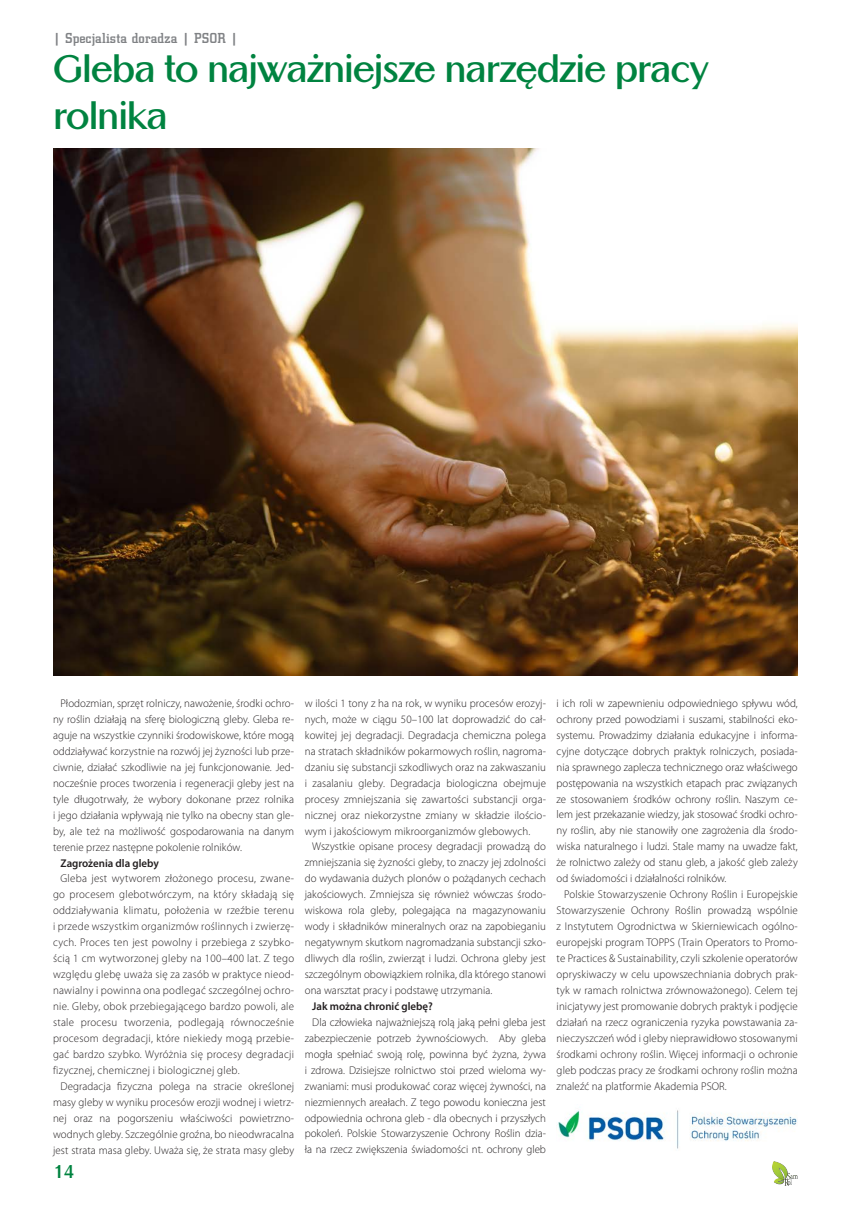
<style>
.page{position:relative;width:851px;height:1205px;background:#fff}
.page>*{position:absolute;margin:0;border:0;box-sizing:border-box;transform-origin:0 0}
.t1{font:700 37.5px/47.5px "Altrincham";letter-spacing:-.035em;color:#008340}
.t2{font:700 17.5px "Altrincham";color:#008340}
.t3{font:500 15px "City DEE";letter-spacing:.01em;color:#808285}
.t4{font:300 11.25px/16px "Myriad Pro";letter-spacing:.005em;color:#231f20;text-align:justify}
.t5{font:600 11.25px "Myriad Pro";color:#231f20}
</style>
<div class="page">
<img style="left:772px;top:1161px;width:25px;height:24px">
<img style="left:53px;top:149px;width:744px;height:526px">
<img style="left:558px;top:1110px;width:239px;height:39px">
<h3 class="t3" style="left:53px;top:30px;width:186px">| Specjalista doradza | PSOR |</h3>
<h1 class="t1" style="left:53px;top:45px;width:658px">Gleba to najważniejsze narzędzie pracy rolnika</h1>
<p class="t4" style="left:53px;top:695px;width:243px;text-indent:7px">Płodozmian, sprzęt rolniczy, nawożenie, środki ochro&shy;ny roślin działają na sferę biologiczną gleby. Gleba re&shy;aguje na wszystkie czynniki środowiskowe, które mogą oddziaływać korzystnie na rozwój jej żyzności lub prze&shy;ciwnie, działać szkodliwie na jej funkcjonowanie. Jed&shy;nocześnie proces tworzenia i regeneracji gleby jest na tyle długotrwały, że wybory dokonane przez rolnika i jego działania wpływają nie tylko na obecny stan gle&shy;by, ale też na możliwość gospodarowania na danym terenie przez następne pokolenie rolników.</p>
<p class="t5" style="left:60px;top:855px;width:100px">Zagrożenia dla gleby</p>
<p class="t4" style="left:53px;top:871px;width:243px;text-indent:7px">Gleba jest wytworem złożonego procesu, zwane&shy;go procesem glebotwórczym, na który składają się oddziaływania klimatu, położenia w rzeźbie terenu i przede wszystkim organizmów roślinnych i zwierzę&shy;cych. Proces ten jest powolny i przebiega z szybko&shy;ścią 1 cm wytworzonej gleby na 100–400 lat. Z tego względu glebę uważa się za zasób w praktyce nieod&shy;nawialny i powinna ona podlegać szczególnej ochro&shy;nie. Gleby, obok przebiegającego bardzo powoli, ale stale procesu tworzenia, podlegają równocześnie procesom degradacji, które niekiedy mogą przebie&shy;gać bardzo szybko. Wyróżnia się procesy degradacji fizycznej, chemicznej i biologicznej gleb.</p>
<p class="t4" style="left:53px;top:1078px;width:243px;text-indent:7px">Degradacja fizyczna polega na stracie określonej masy gleby w wyniku procesów erozji wodnej i wietrz&shy;nej oraz na pogorszeniu właściwości powietrzno&shy;wodnych gleby. Szczególnie groźna, bo nieodwracalna jest strata masa gleby. Uważa się, że strata masy gleby</p>
<h2 class="t2" style="left:53px;top:1161px;width:23px">14</h2>
<p class="t4" style="left:305px;top:695px;width:243px">w ilości 1 tony z ha na rok, w wyniku procesów erozyj&shy;nych, może w ciągu 50–100 lat doprowadzić do cał&shy;kowitej jej degradacji. Degradacja chemiczna polega na stratach składników pokarmowych roślin, nagroma&shy;dzaniu się substancji szkodliwych oraz na zakwaszaniu i zasalaniu gleby. Degradacja biologiczna obejmuje procesy zmniejszania się zawartości substancji orga&shy;nicznej oraz niekorzystne zmiany w składzie ilościo&shy;wym i jakościowym mikroorganizmów glebowych.</p>
<p class="t4" style="left:305px;top:839px;width:243px;text-indent:7px">Wszystkie opisane procesy degradacji prowadzą do zmniejszania się żyzności gleby, to znaczy jej zdolności do wydawania dużych plonów o pożądanych cechach jakościowych. Zmniejsza się również wówczas środo&shy;wiskowa rola gleby, polegająca na magazynowaniu wody i składników mineralnych oraz na zapobieganiu negatywnym skutkom nagromadzania substancji szko&shy;dliwych dla roślin, zwierząt i ludzi. Ochrona gleby jest szczególnym obowiązkiem rolnika, dla którego stanowi ona warsztat pracy i podstawę utrzymania.</p>
<p class="t5" style="left:312px;top:999px;width:122px">Jak można chronić glebę?</p>
<p class="t4" style="left:305px;top:1014px;width:243px;text-indent:7px">Dla człowieka najważniejszą rolą jaką pełni gleba jest zabezpieczenie potrzeb żywnościowych. Aby gleba mogła spełniać swoją rolę, powinna być żyzna, żywa i zdrowa. Dzisiejsze rolnictwo stoi przed wieloma wy&shy;zwaniami: musi produkować coraz więcej żywności, na niezmiennych areałach. Z tego powodu konieczna jest odpowiednia ochrona gleb - dla obecnych i przyszłych pokoleń. Polskie Stowarzyszenie Ochrony Roślin dzia&shy;ła na rzecz zwiększenia świadomości nt. ochrony gleb</p>
<p class="t4" style="left:556px;top:695px;width:243px">i ich roli w zapewnieniu odpowiedniego spływu wód, ochrony przed powodziami i suszami, stabilności eko&shy;systemu. Prowadzimy działania edukacyjne i informa&shy;cyjne dotyczące dobrych praktyk rolniczych, posiada&shy;nia sprawnego zaplecza technicznego oraz właściwego postępowania na wszystkich etapach prac związanych ze stosowaniem środków ochrony roślin. Naszym ce&shy;lem jest przekazanie wiedzy, jak stosować środki ochro&shy;ny roślin, aby nie stanowiły one zagrożenia dla środo&shy;wiska naturalnego i ludzi. Stale mamy na uwadze fakt, że rolnictwo zależy od stanu gleb, a jakość gleb zależy od świadomości i działalności rolników.</p>
<p class="t4" style="left:556px;top:886px;width:243px;text-indent:7px">Polskie Stowarzyszenie Ochrony Roślin i Europejskie Stowarzyszenie Ochrony Roślin prowadzą wspólnie z Instytutem Ogrodnictwa w Skierniewicach ogólno&shy;europejski program TOPPS (Train Operators to Promo&shy;te Practices &amp; Sustainability, czyli szkolenie operatorów opryskiwaczy w celu upowszechniania dobrych prak&shy;tyk w ramach rolnictwa zrównoważonego). Celem tej inicjatywy jest promowanie dobrych praktyk i podjęcie działań na rzecz ograniczenia ryzyka powstawania za&shy;nieczyszczeń wód i gleby nieprawidłowo stosowanymi środkami ochrony roślin. Więcej informacji o ochronie gleb podczas pracy ze środkami ochrony roślin można znaleźć na platformie Akademia PSOR.</p>
</div>
